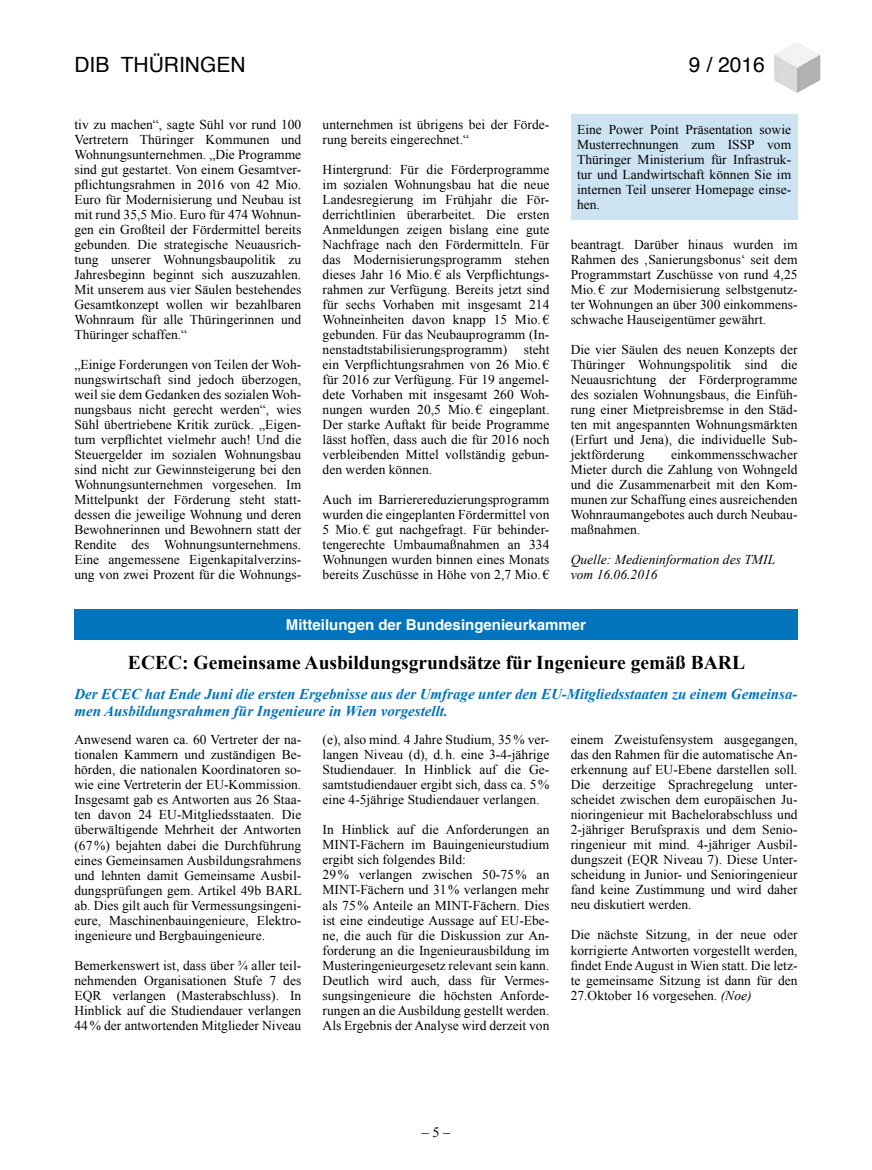
<style>
.page{position:relative;width:872px;height:1170px;background:#fff}
.page>*{position:absolute;margin:0;border:0;box-sizing:border-box;transform-origin:0 0}
.t1{font:21px "Helvetica";color:#000}
.t2{font:700 19.5px "Times New Roman";color:#000}
.t3{font:italic 700 15px/16.5px "Times New Roman";color:#0074bc}
.t4{font:700 15px "Helvetica";color:#fff}
.t5{font:14.25px "Times New Roman";color:#000}
.t6{font:13.5px/15px "Times New Roman";color:#000;text-align:justify}
.t7{font:italic 13.5px/15px "Times New Roman";color:#000}
.s1{font-style:italic}
</style>
<div class="page">
<img style="left:774px;top:43px;width:46px;height:50px">
<div style="left:570px;top:114px;width:227px;height:105px;background:#cce3f2"></div>
<div style="left:74px;top:609px;width:723px;height:30px;background:#0074bc"></div>
<h1 class="t1" style="left:74px;top:49px;width:173px">DIB THÜRINGEN</h1>
<h1 class="t1" style="left:689px;top:49px;width:77px">9 / 2016</h1>
<p class="t6" style="left:74px;top:117px;width:228px">tiv zu machen“, sagte Sühl vor rund 100<br>Vertretern Thüringer Kommunen und Wohnungsunternehmen. „Die Programme sind gut gestartet. Von einem Gesamtver&shy;pflichtungsrahmen in 2016 von 42 Mio.<br>Euro für Modernisierung und Neubau ist mit rund 35,5 Mio. Euro für 474 Wohnun&shy;gen ein Großteil der Fördermittel bereits gebunden. Die strategische Neuausrich&shy;tung unserer Wohnungsbaupolitik zu Jahresbeginn beginnt sich auszuzahlen.<br>Mit unserem aus vier Säulen bestehendes Gesamtkonzept wollen wir bezahlbaren Wohnraum für alle Thüringerinnen und Thüringer schaffen.“</p>
<p class="t6" style="left:74px;top:357px;width:228px">„Einige Forderungen von Teilen der Woh&shy;nungswirtschaft sind jedoch überzogen, weil sie dem Gedanken des sozialen Woh&shy;nungsbaus nicht gerecht werden“, wies Sühl übertriebene Kritik zurück. „Eigen&shy;tum verpflichtet vielmehr auch! Und die Steuergelder im sozialen Wohnungsbau sind nicht zur Gewinnsteigerung bei den Wohnungsunternehmen vorgesehen. Im Mittelpunkt der Förderung steht statt&shy;dessen die jeweilige Wohnung und deren Bewohnerinnen und Bewohnern statt der Rendite des Wohnungsunternehmens.<br>Eine angemessene Eigenkapitalverzins&shy;ung von zwei Prozent für die Wohnungs-</p>
<p class="t6" style="left:322px;top:117px;width:228px">unternehmen ist übrigens bei der Förde&shy;rung bereits eingerechnet.“</p>
<p class="t6" style="left:322px;top:162px;width:228px">Hintergrund: Für die Förderprogramme im sozialen Wohnungsbau hat die neue Landesregierung im Frühjahr die För&shy;derrichtlinien überarbeitet. Die ersten Anmeldungen zeigen bislang eine gute Nachfrage nach den Fördermitteln. Für das Modernisierungsprogramm stehen dieses Jahr 16 Mio. € als Verpflichtungs&shy;rahmen zur Verfügung. Bereits jetzt sind für sechs Vorhaben mit insgesamt 214<br>Wohneinheiten davon knapp 15 Mio. € gebunden. Für das Neubauprogramm (In&shy;nenstadtstabilisierungsprogramm) steht ein Verpflichtungsrahmen von 26 Mio. € für 2016 zur Verfügung. Für 19 angemel&shy;dete Vorhaben mit insgesamt 260 Woh&shy;nungen wurden 20,5 Mio. € eingeplant.<br>Der starke Auftakt für beide Programme lässt hoffen, dass auch die für 2016 noch verbleibenden Mittel vollständig gebun&shy;den werden können.</p>
<p class="t6" style="left:322px;top:492px;width:228px">Auch im Barrierereduzierungsprogramm wurden die eingeplanten Fördermittel von 5 Mio. € gut nachgefragt. Für behinder&shy;tengerechte Umbaumaßnahmen an 334<br>Wohnungen wurden binnen eines Monats bereits Zuschüsse in Höhe von 2,7 Mio. €</p>
<p class="t6" style="left:577px;top:121px;width:216px">Eine Power Point Präsentation sowie Musterrechnungen zum ISSP vom Thüringer Ministerium für Infrastruk&shy;tur und Landwirtschaft können Sie im internen Teil unserer Homepage einse&shy;hen.</p>
<p class="t6" style="left:570px;top:237px;width:228px">beantragt. Darüber hinaus wurden im Rahmen des ‚Sanierungsbonus‘ seit dem Programmstart Zuschüsse von rund 4,25<br>Mio. € zur Modernisierung selbstgenutz&shy;ter Wohnungen an über 300 einkommens&shy;schwache Hauseigentümer gewährt.</p>
<p class="t6" style="left:570px;top:342px;width:228px">Die vier Säulen des neuen Konzepts der Thüringer Wohnungspolitik sind die Neuausrichtung der Förderprogramme des sozialen Wohnungsbaus, die Einfüh&shy;rung einer Mietpreisbremse in den Städ&shy;ten mit angespannten Wohnungsmärkten (Erfurt und Jena), die individuelle Sub&shy;jektförderung</p>
<p class="t6" style="left:570px;top:447px;width:228px;text-indent:100px">einkommensschwacher Mieter durch die Zahlung von Wohngeld und die Zusammenarbeit mit den Kom&shy;munen zur Schaffung eines ausreichenden Wohnraumangebotes auch durch Neubau&shy;maßnahmen.</p>
<p class="t7" style="left:570px;top:552px;width:206px">Quelle: Medieninformation des TMIL vom 16.06.2016</p>
<p class="t4" style="left:286px;top:612px;width:302px">Mitteilungen der Bundesingenieurkammer</p>
<h2 class="t2" style="left:128px;top:649px;width:618px">ECEC: Gemeinsame Ausbildungsgrundsätze für Ingenieure gemäß BARL</h2>
<p class="t3" style="left:74px;top:685px;width:724px">Der ECEC hat Ende Juni die ersten Ergebnisse aus der Umfrage unter den EU-Mitgliedsstaaten zu einem Gemeinsa&shy;men Ausbildungsrahmen für Ingenieure in Wien vorgestellt.</p>
<p class="t6" style="left:74px;top:732px;width:229px">Anwesend waren ca. 60 Vertreter der na&shy;tionalen Kammern und zuständigen Be&shy;hörden, die nationalen Koordinatoren so&shy;wie eine Vertreterin der EU-Kommission.<br>Insgesamt gab es Antworten aus 26 Staa&shy;ten davon 24 EU-Mitgliedsstaaten. Die überwältigende Mehrheit der Antworten (67%) bejahten dabei die Durchführung eines Gemeinsamen Ausbildungsrahmens und lehnten damit Gemeinsame Ausbil&shy;dungsprüfungen gem. Artikel 49b BARL ab. Dies gilt auch für Vermessungsingeni&shy;eure, Maschinenbauingenieure, Elektro&shy;ingenieure und Bergbauingenieure.</p>
<p class="t6" style="left:74px;top:957px;width:228px">Bemerkenswert ist, dass über ¾ aller teil&shy;nehmenden Organisationen Stufe 7 des EQR verlangen (Masterabschluss). In Hinblick auf die Studiendauer verlangen 44% der antwortenden Mitglieder Niveau</p>
<p class="t6" style="left:570px;top:732px;width:228px">einem Zweistufensystem ausgegangen, das den Rahmen für die automatische An&shy;erkennung auf EU-Ebene darstellen soll.<br>Die derzeitige Sprachregelung unter&shy;scheidet zwischen dem europäischen Ju&shy;nioringenieur mit Bachelorabschluss und 2-jähriger Berufspraxis und dem Senio&shy;ringenieur mit mind. 4-jähriger Ausbil&shy;dungszeit (EQR Niveau 7). Diese Unter&shy;scheidung in Junior- und Senioringenieur fand keine Zustimmung und wird daher neu diskutiert werden.</p>
<p class="t6" style="left:570px;top:927px;width:228px">Die nächste Sitzung, in der neue oder korrigierte Antworten vorgestellt werden, findet Ende August in Wien statt. Die letz&shy;te gemeinsame Sitzung ist dann für den 27.Oktober 16 vorgesehen. <span class="s1">(Noe)</span></p>
<p class="t6" style="left:322px;top:732px;width:228px">(e), also mind. 4 Jahre Studium, 35% ver&shy;langen Niveau (d), d. h. eine 3-4-jährige Studiendauer. In Hinblick auf die Ge&shy;samtstudiendauer ergibt sich, dass ca. 5% eine 4-5jährige Studiendauer verlangen.</p>
<p class="t6" style="left:322px;top:822px;width:228px;text-align:left">In Hinblick auf die Anforderungen an MINT-Fächern im Bauingenieurstudium ergibt sich folgendes Bild:<br>29% verlangen zwischen 50-75% an MINT-Fächern und 31% verlangen mehr als 75% Anteile an MINT-Fächern. Dies ist eine eindeutige Aussage auf EU-Ebe&shy;ne, die auch für die Diskussion zur An&shy;forderung an die Ingenieurausbildung im Musteringenieurgesetz relevant sein kann.<br>Deutlich wird auch, dass für Vermes&shy;sungsingenieure die höchsten Anforde&shy;rungen an die Ausbildung gestellt werden.<br>Als Ergebnis der Analyse wird derzeit von</p>
<p class="t5" style="left:422px;top:1122px;width:30px">– 5 –</p>
</div>
